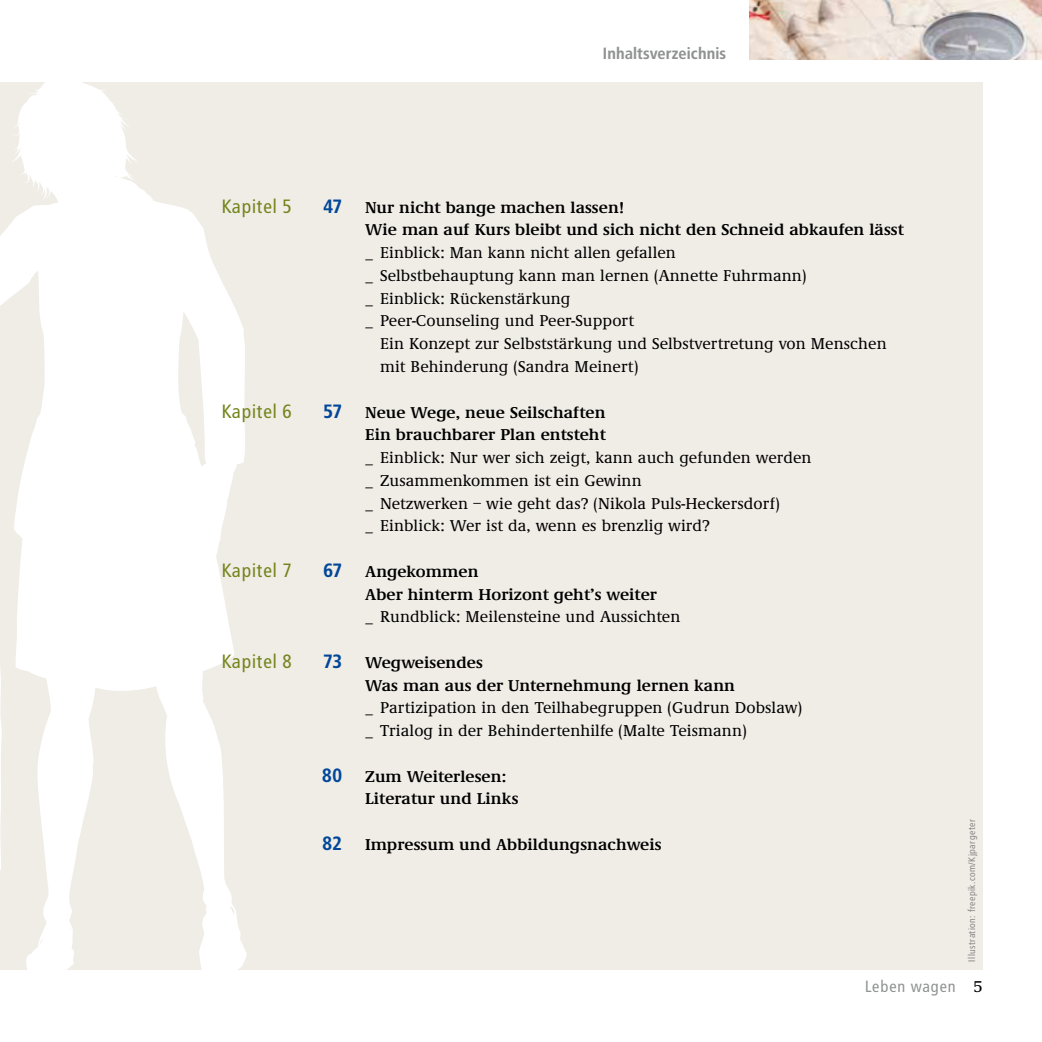
<style>
.page{position:relative;width:1042px;height:1042px;background:#fff}
.page>*{position:absolute;margin:0;border:0;box-sizing:border-box;transform-origin:0 0}
.t1{font:19.25px "Transit";letter-spacing:.005em;color:#73841a}
.t2{font:700 19.25px "Transit";letter-spacing:-.05em;color:#004799}
.t3{font:500 16.28px/22.8px "Demos EF";letter-spacing:.005em;color:#000}
.t4{font:600 16.28px/22.8px "Demos EF";letter-spacing:.005em;color:#000}
.t5{font:700 16.28px "Transit";letter-spacing:-.015em;color:#919292}
.t6{font:16.28px "Transit";letter-spacing:.02em;color:#919292}
.t7{font:9.62px "Transit";letter-spacing:.01em;color:#878786}
.s1{font-weight:600}
.s2{font-weight:500}
.s3{font-family:"Demos EF";font-weight:500;color:#000}
</style>
<div class="page">
<div style="left:0;top:82px;width:982px;height:888px;background:#f0ece6"></div>
<svg style="left:0;top:82px;width:247px;height:888px;fill:#fff"></svg>
<img style="left:749px;top:0;width:293px;height:60px">
<p class="t5" style="left:603px;top:44px;width:125px">Inhaltsverzeichnis</p>
<p class="t1" style="left:222px;top:195px;width:72px">Kapitel 5</p>
<p class="t1" style="left:222px;top:400px;width:72px">Kapitel 6</p>
<p class="t1" style="left:222px;top:559px;width:72px">Kapitel 7</p>
<p class="t1" style="left:222px;top:650px;width:72px">Kapitel 8</p>
<p class="t2" style="left:323px;top:194px;width:20px">47</p>
<p class="t2" style="left:323px;top:399px;width:20px">57</p>
<p class="t2" style="left:323px;top:558px;width:21px">67</p>
<p class="t2" style="left:323px;top:649px;width:21px">73</p>
<p class="t2" style="left:322px;top:763px;width:22px">80</p>
<p class="t2" style="left:322px;top:831px;width:21px">82</p>
<p class="t4" style="left:365px;top:196px;width:260px">Nur nicht bange machen lassen!</p>
<p class="t4" style="left:365px;top:219px;width:540px">Wie man auf Kurs bleibt und sich nicht den Schneid abkaufen lässt</p>
<p class="t3" style="left:365px;top:242px;width:312px">_ Einblick: Man kann nicht allen gefallen</p>
<p class="t3" style="left:365px;top:265px;width:443px">_ Selbstbehauptung kann man lernen (Annette Fuhrmann)</p>
<p class="t3" style="left:365px;top:287px;width:207px">_ Einblick: Rückenstärkung</p>
<p class="t3" style="left:365px;top:310px;width:270px">_ Peer-Counseling und Peer-Support</p>
<p class="t3" style="left:380px;top:333px;width:508px">Ein Konzept zur Selbststärkung und Selbstvertretung von Menschen</p>
<p class="t3" style="left:380px;top:356px;width:260px">mit Behinderung (Sandra Meinert)</p>
<p class="t3" style="left:365px;top:401px;width:448px"><span class="s1">Neue Wege, neue Seilschaften<br>Ein brauchbarer Plan entsteht<br></span>_ Einblick: Nur wer sich zeigt, kann auch gefunden werden _ Zusammenkommen ist ein Gewinn<br>_ Netzwerken – wie geht das? (Nikola Puls-Heckersdorf)<br>_ Einblick: Wer ist da, wenn es brenzlig wird?</p>
<p class="t4" style="left:365px;top:560px;width:317px">Angekommen<br>Aber hinterm Horizont geht’s weiter<br><span class="s2">_ Rundblick: Meilensteine und Aussichten</span></p>
<p class="t3" style="left:365px;top:651px;width:438px"><span class="s1">Wegweisendes<br>Was man aus der Unternehmung lernen kann<br></span>_ Partizipation in den Teilhabegruppen (Gudrun Dobslaw) _ Trialog in der Behindertenhilfe (Malte Teismann)</p>
<p class="t4" style="left:365px;top:765px;width:155px">Zum Weiterlesen:<br>Literatur und Links</p>
<p class="t4" style="left:365px;top:833px;width:298px">Impressum und Abbildungsnachweis</p>
<p class="t7" style="left:966px;top:961px;width:144px;rotate:-90deg">Illustration: freepik.com/Kjpargeter</p>
<p class="t6" style="left:865px;top:977px;width:119px">Leben wagen <span class="s3">5</span></p>
</div>
